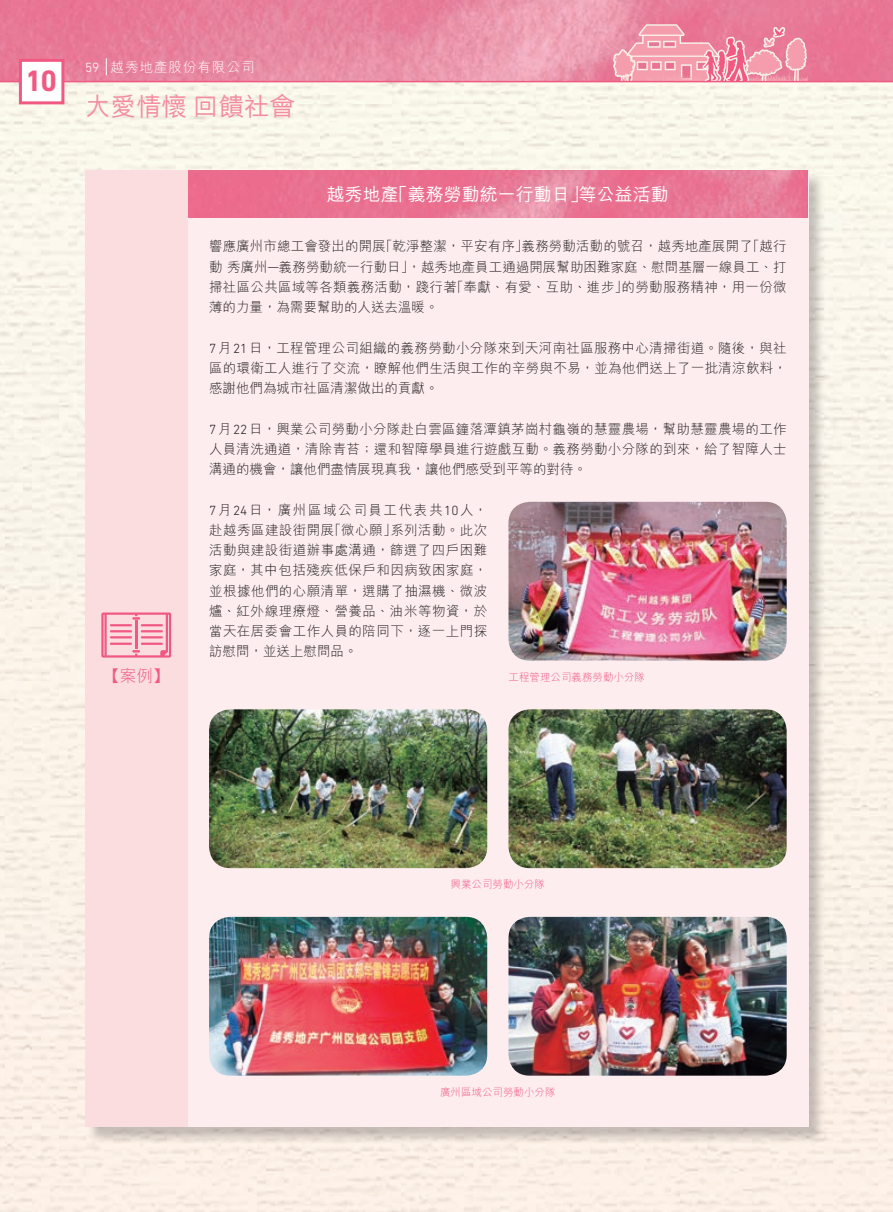
<style>
.page{position:relative;width:893px;height:1212px;background:#fff}
.page>*{position:absolute;margin:0;border:0;box-sizing:border-box;transform-origin:0 0}
.t1{font:700 30px "DIN Next LT Pro";color:#f05982}
.t2{font:500 25.5px "M Hei HK";color:#f48da0}
._3__標題{font:500 18px "M Hei HK";color:#fff}
._4__副標題{font:300 16.5px "M Hei HK";color:#f05982}
._1__內文{font:300 13.5px/20.2px "M Hei HK";letter-spacing:.02em;color:#231f20;text-align:justify}
.t3{font:300 13.5px "M Hei HK";letter-spacing:.075em;color:#fff}
._2__附註內文{font:300 10.5px "M Hei HK";color:#f05982}
.s1{font-family:"DIN Next LT Pro"}
.s2{font-family:"M Hei HKS"}
</style>
<div class="page">
<img style="left:0;top:82px;width:893px;height:1130px">
<img style="left:0;top:0;width:893px;height:81px">
<svg style="left:613px;top:24px;width:196px;height:57px;background:#ef99ab"></svg>
<hr style="left:0;top:81px;width:893px;height:1px;background:#f05982">
<div style="left:20px;top:60px;width:43px;height:43px;background:#fff"></div>
<div style="left:19px;top:59px;width:45px;height:45px;border:3px solid #f05982"></div>
<svg style="left:106px;top:58px;width:1px;height:17px"></svg>
<div style="left:86px;top:171px;width:739px;height:973px;background:#231f20;opacity:.25"></div>
<div style="left:86px;top:170px;width:722px;height:957px;background:#fdedef"></div>
<img style="left:188px;top:170px;width:620px;height:48px">
<div style="left:85px;top:170px;width:103px;height:957px;background:#fbdcdf"></div>
<svg style="left:101px;top:612px;width:70px;height:45px"></svg>
<img style="left:508px;top:709px;width:279px;height:159px">
<img style="left:508px;top:502px;width:279px;height:159px">
<img style="left:508px;top:917px;width:279px;height:158px">
<img style="left:209px;top:709px;width:278px;height:159px">
<img style="left:209px;top:917px;width:278px;height:158px">
<h1 class="t1" style="left:25px;top:64px;width:33px">10</h1>
<p class="t3" style="left:85px;top:60px;width:171px"><span class="s1">59</span> 越秀地產股份有限公司</p>
<h2 class="t2" style="left:85px;top:88px;width:212px">大愛情懷回饋社會</h2>
<p class="_3__標題" style="left:327px;top:181px;width:343px">越秀地產<span class="s2">「</span>義務勞動統一行動日<span class="s2">」</span>等公益活動</p>
<p class="_4__副標題" style="left:103px;top:668px;width:67px">【案例】</p>
<p class="_1__內文" style="left:209px;top:236px;width:579px">響應廣州市總工會發出的開展「乾淨整潔，平安有序」義務勞動活動的號召，越秀地產展開了「越行動秀廣州<span class="s1">—</span>義務勞動統一行動日」，越秀地產員工通過開展幫助困難家庭、慰問基層一線員工、打掃社區公共區域等各類義務活動，踐行著「奉獻、有愛、互助、進步」的勞動服務精神，用一份微薄的力量，為需要幫助的人送去溫暖。</p>
<p class="_1__內文" style="left:209px;top:337px;width:579px"><span class="s1">7</span>月<span class="s1">21</span>日，工程管理公司組織的義務勞動小分隊來到天河南社區服務中心清掃街道。隨後，與社區的環衛工人進行了交流，瞭解他們生活與工作的辛勞與不易，並為他們送上了一批清涼飲料，感謝他們為城市社區清潔做出的貢獻。</p>
<p class="_1__內文" style="left:209px;top:418px;width:579px"><span class="s1">7</span>月<span class="s1">22</span>日，興業公司勞動小分隊赴白雲區鐘落潭鎮茅崗村龜嶺的慧靈農場，幫助慧靈農場的工作人員清洗通道，清除青苔；還和智障學員進行遊戲互動。義務勞動小分隊的到來，給了智障人士溝通的機會，讓他們盡情展現真我，讓他們感受到平等的對待。</p>
<p class="_1__內文" style="left:209px;top:499px;width:280px"><span class="s1">7</span>月<span class="s1">24</span>日，廣州區域公司員工代表共<span class="s1">10</span>人，赴越秀區建設街開展「微心願」系列活動。此次活動與建設街道辦事處溝通，篩選了四戶困難家庭，其中包括殘疾低保戶和因病致困家庭，並根據他們的心願清單，選購了抽濕機、微波爐、紅外線理療燈、營養品、油米等物資，於當天在居委會工作人員的陪同下，逐一上門探訪慰問，並送上慰問品。</p>
<p class="_2__附註內文" style="left:508px;top:671px;width:138px">工程管理公司義務勞動小分隊</p>
<p class="_2__附註內文" style="left:451px;top:879px;width:96px">興業公司勞動小分隊</p>
<p class="_2__附註內文" style="left:440px;top:1086px;width:117px">廣州區域公司勞動小分隊</p>
</div>
